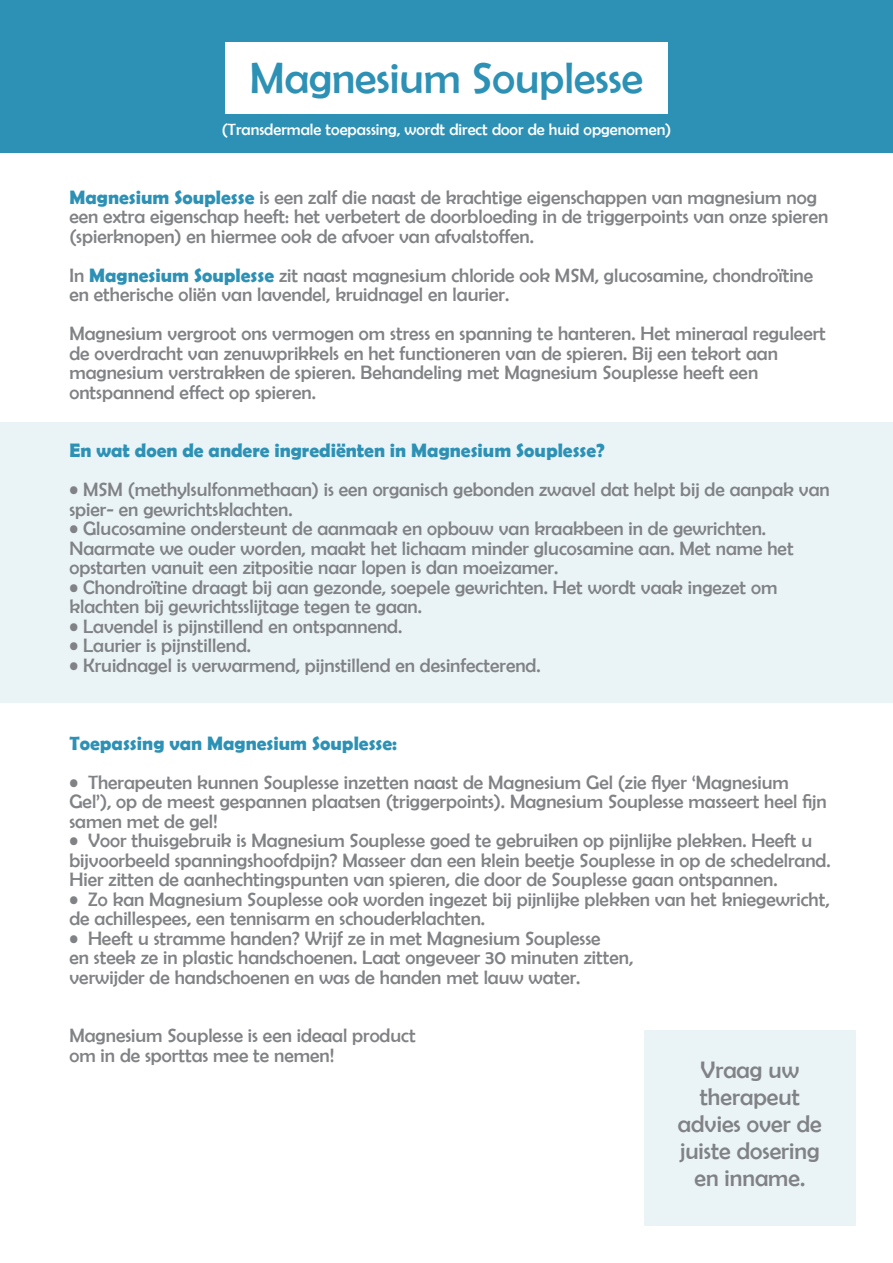
<style>
.page{position:relative;width:893px;height:1263px;background:#fff}
.page>*{position:absolute;margin:0;border:0;box-sizing:border-box;transform-origin:0 0}
.t1{font:44.1px "Berlin Sans FB";color:#2d91b5}
.t2{font:24px/27px "Berlin Sans FB";color:#808285;text-align:center}
.t3{font:19.5px/19.5px "Berlin Sans FB";color:#808285}
.t4{font:700 19.5px "Berlin Sans FB Demi";color:#2d91b5}
.t5{font:16.5px "Berlin Sans FB";color:#fff}
.s1{font-family:"Berlin Sans FB Demi";font-weight:700;color:#2d91b5}
</style>
<div class="page">
<div style="left:0;top:0;width:893px;height:152px;background:#2d91b5"></div>
<div style="left:225px;top:43px;width:443px;height:71px;background:#fff"></div>
<div style="left:0;top:422px;width:893px;height:281px;background:#eaf4f7"></div>
<div style="left:644px;top:1030px;width:211px;height:195px;background:#eaf4f7"></div>
<p class="t1" style="left:250px;top:54px;width:395px">Magnesium Souplesse</p>
<p class="t5" style="left:222px;top:120px;width:451px">(Transdermale toepassing, wordt direct door de huid opgenomen)</p>
<p class="t3" style="left:69px;top:187px;width:760px"><span class="s1">Magnesium Souplesse</span> is een zalf die naast de krachtige eigenschappen van magnesium nog een extra eigenschap heeft: het verbetert de doorbloeding in de triggerpoints van onze spieren (spierknopen) en hiermee ook de afvoer van afvalstoffen.</p>
<p class="t3" style="left:69px;top:265px;width:745px">In <span class="s1">Magnesium Souplesse</span> zit naast magnesium chloride ook MSM, glucosamine, chondroïtine en etherische oliën van lavendel, kruidnagel en laurier.</p>
<p class="t3" style="left:69px;top:324px;width:758px">Magnesium vergroot ons vermogen om stress en spanning te hanteren. Het mineraal reguleert de overdracht van zenuwprikkels en het functioneren van de spieren. Bij een tekort aan magnesium verstrakken de spieren. Behandeling met Magnesium Souplesse heeft een ontspannend effect op spieren.</p>
<p class="t4" style="left:69px;top:439px;width:537px">En wat doen de andere ingrediënten in Magnesium Souplesse?</p>
<p class="t3" style="left:69px;top:480px;width:762px">• MSM (methylsulfonmethaan) is een organisch gebonden zwavel dat helpt bij de aanpak van spier- en gewrichtsklachten.</p>
<p class="t3" style="left:69px;top:519px;width:726px">• Glucosamine ondersteunt de aanmaak en opbouw van kraakbeen in de gewrichten.<br>Naarmate we ouder worden, maakt het lichaam minder glucosamine aan. Met name het opstarten vanuit een zitpositie naar lopen is dan moeizamer.</p>
<p class="t3" style="left:69px;top:577px;width:709px">• Chondroïtine draagt bij aan gezonde, soepele gewrichten. Het wordt vaak ingezet om klachten bij gewrichtsslijtage tegen te gaan.</p>
<p class="t3" style="left:69px;top:616px;width:334px">• Lavendel is pijnstillend en ontspannend.</p>
<p class="t3" style="left:69px;top:636px;width:183px">• Laurier is pijnstillend.</p>
<p class="t3" style="left:69px;top:655px;width:473px">• Kruidnagel is verwarmend, pijnstillend en desinfecterend.</p>
<p class="t4" style="left:69px;top:732px;width:329px">Toepassing van Magnesium Souplesse:</p>
<p class="t3" style="left:69px;top:772px;width:759px">• Therapeuten kunnen Souplesse inzetten naast de Magnesium Gel (zie flyer ‘Magnesium<br>Gel’), op de meest gespannen plaatsen (triggerpoints). Magnesium Souplesse masseert heel fijn samen met de gel!</p>
<p class="t3" style="left:69px;top:831px;width:763px">• Voor thuisgebruik is Magnesium Souplesse goed te gebruiken op pijnlijke plekken. Heeft u bijvoorbeeld spanningshoofdpijn? Masseer dan een klein beetje Souplesse in op de schedelrand.<br>Hier zitten de aanhechtingspunten van spieren, die door de Souplesse gaan ontspannen.</p>
<p class="t3" style="left:69px;top:889px;width:762px">• Zo kan Magnesium Souplesse ook worden ingezet bij pijnlijke plekken van het kniegewricht, de achillespees, een tennisarm en schouderklachten.</p>
<p class="t3" style="left:69px;top:928px;width:533px">• Heeft u stramme handen? Wrijf ze in met Magnesium Souplesse</p>
<p class="t3" style="left:69px;top:948px;width:565px">en steek ze in plastic handschoenen. Laat ongeveer 30 minuten zitten,</p>
<p class="t3" style="left:69px;top:967px;width:512px">verwijder de handschoenen en was de handen met lauw water.</p>
<p class="t3" style="left:69px;top:1026px;width:348px">Magnesium Souplesse is een ideaal product</p>
<p class="t3" style="left:69px;top:1045px;width:266px">om in de sporttas mee te nemen!</p>
<p class="t2" style="left:678px;top:1056px;width:145px">Vraag uw therapeut advies over de juiste dosering en inname.</p>
</div>
